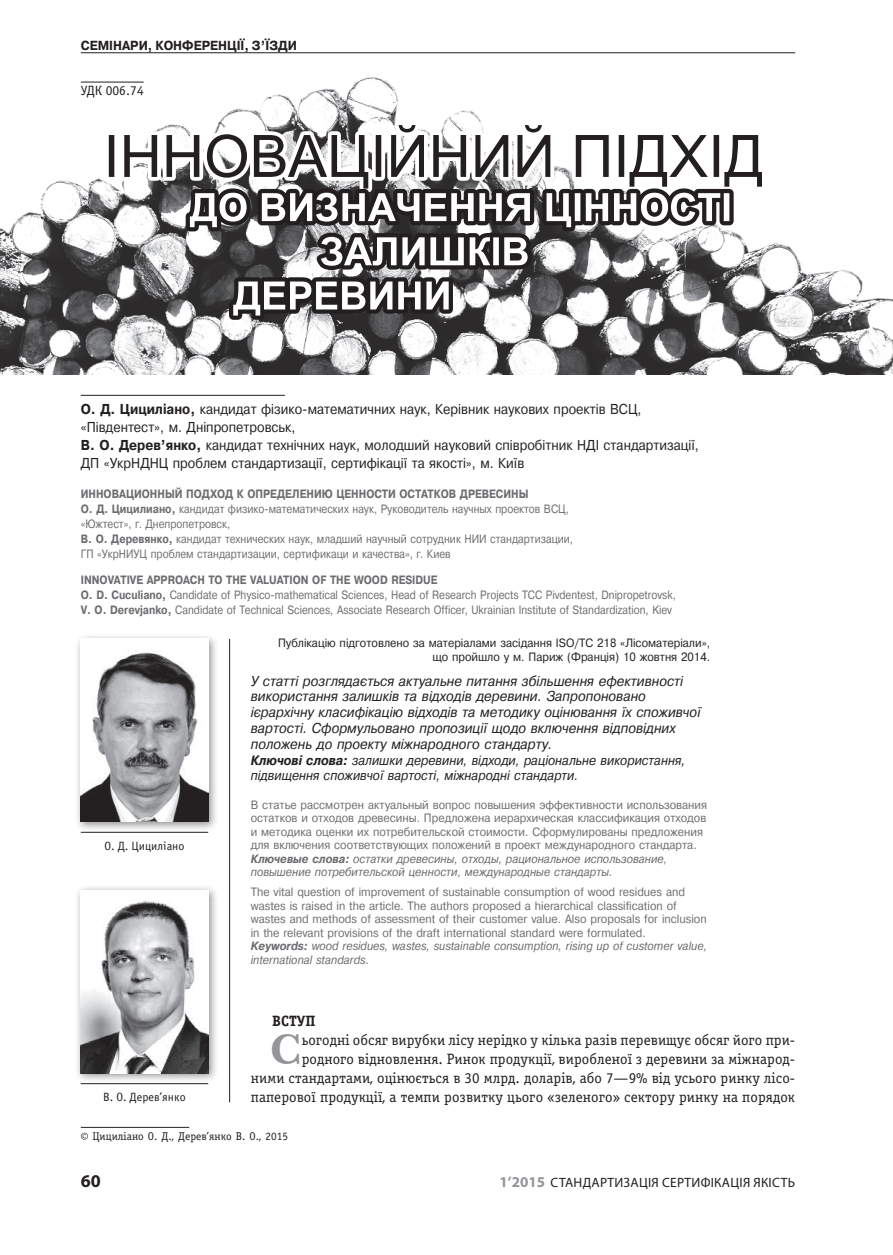
<style>
.page{position:relative;width:893px;height:1255px;background:#fff}
.page>*{position:absolute;margin:0;border:0;box-sizing:border-box;transform-origin:0 0}
.t1{font:700 43.5px "Baskerville BT";color:#939598}
.t2{font:700 18px "Myriad Pro";color:#231f20}
.t3{font:15px/19.2px "Officina Serif C";letter-spacing:.005em;color:#231f20;text-align:right}
.t4{font:700 15px "Officina Serif C";letter-spacing:.005em;color:#231f20}
.t5{font:italic 14.25px/15.8px "Pragmatica WINC";color:#231f20;scale:.92 1}
.t6{font:14.25px/17.9px "Pragmatica WINC";color:#231f20;scale:.9 1}
.t7{font:italic 13.5px/15.8px "Pragmatica WINC";color:#231f20;scale:.9 1}
.t8{font:13.5px "Myriad Pro";letter-spacing:.02em;color:#231f20}
.t9{font:13.5px "Officina Sans C";letter-spacing:.005em;color:#231f20}
.t10{font:700 13.05px "Pragmatica WINC";color:#231f20;scale:.93 1}
.t11{font:12px/13.5px "Pragmatica WINC";color:#6c6d70;scale:.92 1}
.t12{font:12px/15px "Pragmatica WINC";color:#6c6d70;scale:.85 1}
.t13{font:12px/13.5px "Pragmatica WINC";color:#231f20;text-align:right;scale:.92 1}
.t14{font:12px "Officina Sans C";letter-spacing:.005em;color:#231f20}
.t15{font:11.25px "Officina Serif C";letter-spacing:.005em;color:#231f20}
.s1{font-weight:700}
.s2{font-weight:700;font-style:italic}
.s3{font-style:italic}
.s4{font-family:"Myriad Pro"}
.s5{font-weight:700;font-size:15px;color:#939598}
</style>
<div class="page">
<hr style="left:81px;top:52px;width:714px;height:1px;background:#231f20">
<img style="left:0;top:77px;width:893px;height:297px">
<svg style="left:101px;top:107px;width:669px;height:89px"></svg>
<svg style="left:109px;top:125px;width:653px;height:63px"></svg>
<svg style="left:181px;top:173px;width:557px;height:157px"></svg>
<svg style="left:190px;top:193px;width:539px;height:122px"></svg>
<hr style="left:81px;top:395px;width:204px;height:1px;background:#231f20">
<hr style="left:81px;top:82px;width:63px;height:1px;background:#231f20">
<hr style="left:81px;top:1127px;width:108px;height:1px;background:#231f20">
<div style="left:75px;top:633px;width:143px;height:199px;background:#231f20;opacity:.5"></div>
<img style="left:81px;top:639px;width:127px;height:183px">
<hr style="left:81px;top:831px;width:127px;height:1px;background:#231f20">
<div style="left:75px;top:884px;width:144px;height:199px;background:#231f20;opacity:.5"></div>
<img style="left:81px;top:890px;width:127px;height:183px">
<hr style="left:81px;top:1083px;width:127px;height:1px;background:#231f20">
<hr style="left:229px;top:639px;width:1px;height:463px;background:#231f20">
<p class="t10" style="left:81px;top:38px;width:234px">СЕМІНАРИ, КОНФЕРЕНЦІЇ, З’ЇЗДИ</p>
<p class="t9" style="left:81px;top:83px;width:64px">УДК 006.74</p>
<p class="t6" style="left:81px;top:400px;width:688px"><span class="s1">О. Д. Цициліано,</span> кандидат фізико-математичних наук, Керівник наукових проектів ВСЦ, «Південтест», м. Дніпропетровськ,<br><span class="s1">В. О. Дерев’янко,</span> кандидат технічних наук, молодший науковий співробітник НДІ стандартизації, ДП «УкрНДНЦ проблем стандартизації, сертифікації та якості», м. Київ</p>
<p class="t12" style="left:81px;top:486px;width:581px"><span class="s1">ИННОВАЦИОННЫЙ ПОДХОД К ОПРЕДЕЛЕНИЮ ЦЕННОСТИ ОСТАТКОВ ДРЕВЕСИНЫ<br>О. Д. Цицилиано,</span> кандидат физико-математических наук, Руководитель научных проектов ВСЦ, «Южтест», г. Днепропетровск,<br><span class="s1">В. О. Деревянко,</span> кандидат технических наук, младший научный сотрудник НИИ стандартизации, ГП «УкрНИУЦ проблем стандартизации, сертификаци и качества», г. Киев</p>
<p class="t12" style="left:81px;top:572px;width:702px"><span class="s1">INNOVATIVE APPROACH TO THE VALUATION OF THE WOOD RESIDUE<br>O. D. Cuculiano,</span> Candidate of Physico-mathematical Sciences, Head of Research Projects TCC Pivdentest, Dnipropetrovsk,<br><span class="s1">V. O. Derevjanko,</span> Candidate of Technical Sciences, Associate Research Officer, Ukrainian Institute of Standardization, Kiev</p>
<p class="t13" style="left:278px;top:636px;width:471px">Публікацію підготовлено за матеріалами засідання ISO/ТС 218 «Лісоматеріали», що пройшло у м. Париж (Франція) 10 жовтня 2014.</p>
<p class="t5" style="left:251px;top:673px;width:491px">У статті розглядається актуальне питання збільшення ефективності використання залишків та відходів деревини. Запропоновано ієрархічну класифікацію відходів та методику оцінювання їх споживчої вартості. Сформульовано пропозиції щодо включення відповідних положень до проекту міжнародного стандарту.</p>
<p class="t7" style="left:251px;top:752px;width:484px"><span class="s1">Ключові слова:</span> залишки деревини, відходи, раціональне використання, підвищення споживчої вартості, міжнародні стандарти.</p>
<p class="t11" style="left:251px;top:797px;width:498px">В статье рассмотрен актуальный вопрос повышения эффективности использования остатков и отходов древесины. Предложена иерархическая классификация отходов и методика оценки их потребительской стоимости. Сформулированы предложения для включения соответствующих положений в проект международного стандарта.<br><span class="s2">Ключевые слова:</span> <span class="s3">остатки древесины, отходы, рациональное использование, повышение потребительской ценности, международные стандарты.</span></p>
<p class="t11" style="left:251px;top:885px;width:497px">The vital question of improvement of sustainable consumption of wood residues and wastes is raised in the article. The authors proposed a hierarchical classification of wastes and methods of assessment of their customer value. Also proposals for inclusion in the relevant provisions of the draft international standard were formulated.<br><span class="s2">Keywords:</span> <span class="s3">wood residues, wastes, sustainable consumption, rising up of customer value, international standards.</span></p>
<p class="t14" style="left:105px;top:839px;width:81px">О. Д. Цициліано</p>
<p class="t14" style="left:103px;top:1090px;width:84px">В. О. Дерев’янко</p>
<p class="t4" style="left:272px;top:1011px;width:45px">ВСТУП</p>
<h1 class="t1" style="left:271px;top:1019px;width:32px">С</h1>
<p class="t3" style="left:251px;top:1030px;width:546px">ьогодні обсяг вирубки лісу нерідко у кілька разів перевищує обсяг його при&shy;родного відновлення. Ринок продукції, виробленої з деревини за міжнарод-<br>ними стандартами, оцінюється в 30 млрд. доларів, або 7—9% від усього ринку лісо&shy;паперової продукції, а темпи розвитку цього «зеленого» сектору ринку на порядок</p>
<p class="t15" style="left:81px;top:1130px;width:209px"><span class="s4">©</span> Цициліано О. Д., Дерев’янко В. О., 2015</p>
<h2 class="t2" style="left:81px;top:1168px;width:21px">60</h2>
<p class="t8" style="left:499px;top:1173px;width:297px"><span class="s5">1’2015</span> СТАНДАРТИЗАЦІЯ СЕРТИФІКАЦІЯ ЯКІСТЬ</p>
</div>
